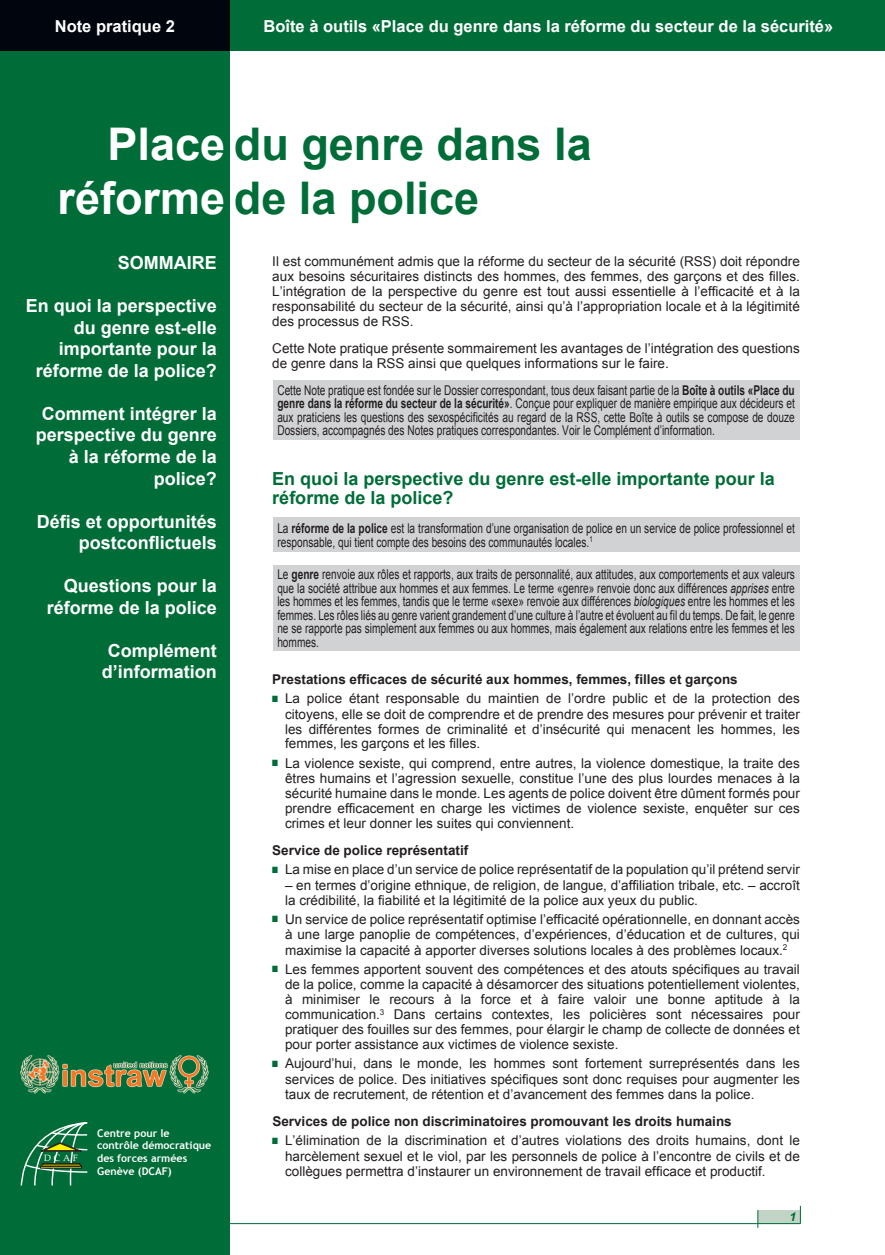
<style>
.page{position:relative;width:885px;height:1255px;background:#fff}
.page>*{position:absolute;margin:0;border:0;box-sizing:border-box;transform-origin:0 0}
.t1{font:700 45px/54px "Arial";color:#006d38}
.t2{font:700 18px/21.6px "Arial";color:#fff;text-align:right}
.t3{font:700 18px/19.4px "Arial";color:#006d38}
.t4{font:700 16.5px "Arial";color:#fff}
.t5{font:13.5px/15.1px "Arial";color:#231f20;text-align:justify}
.t6{font:13.5px/13.5px "Arial";color:#231f20;text-align:justify;scale:.75 1}
.t7{font:700 13.5px "Arial";color:#231f20}
.t8{font:italic 700 12px "Arial";color:#006d38}
.t9{font:700 10.65px/12.8px "Trebuchet MS";color:#fff}
.t10{font:9px "Palatino";color:#fff}
.s1{color:#fff}
.s2{font-weight:700}
.s3{font-style:italic}
.s4{color:#006d38}
</style>
<div class="page">
<div style="left:0;top:0;width:230px;height:1254px;background:#006d38"></div>
<div style="left:757px;top:1209px;width:43px;height:14px;background:#c1d4c6"></div>
<svg style="left:757px;top:1209px;width:1px;height:18px"></svg>
<svg style="left:800px;top:1205px;width:1px;height:18px"></svg>
<div style="left:273px;top:380px;width:526px;height:60px;background:#d1d2d4"></div>
<div style="left:273px;top:518px;width:526px;height:34px;background:#d1d2d4"></div>
<div style="left:273px;top:565px;width:526px;height:85px;background:#d1d2d4"></div>
<hr style="left:0;top:1223px;width:800px;height:1px;background:#006d38">
<div style="left:0;top:0;width:230px;height:51px;background:#01060e"></div>
<div style="left:230px;top:0;width:654px;height:51px;background:#006d38"></div>
<img style="left:20px;top:1055px;width:189px;height:39px">
<svg style="left:21px;top:1122px;width:66px;height:63px"></svg>
<p class="t4" style="left:55px;top:17px;width:122px">Note pratique 2</p>
<p class="t4" style="left:263px;top:17px;width:571px">Boîte à outils «Place du genre dans la réforme du secteur de la sécurité»</p>
<h1 class="t1" style="left:57px;top:118px;width:535px;text-indent:50px"><span class="s1">Place</span> du genre dans la <span class="s1">réforme</span> de la police</h1>
<h2 class="t2" style="left:118px;top:252px;width:101px">SOMMAIRE</h2>
<h2 class="t2" style="left:26px;top:295px;width:193px">En quoi la perspective du genre est-elle importante pour la réforme de la police?</h2>
<h2 class="t2" style="left:36px;top:403px;width:183px">Comment intégrer la perspective du genre à la réforme de la police?</h2>
<h2 class="t2" style="left:37px;top:510px;width:182px">Défis et opportunités postconflictuels</h2>
<h2 class="t2" style="left:47px;top:575px;width:172px">Questions pour la réforme de la police</h2>
<h2 class="t2" style="left:102px;top:639px;width:116px;text-align:center">Complément d’information</h2>
<p class="t10" style="left:44px;top:1151px;width:35px">DCAF</p>
<p class="t9" style="left:97px;top:1126px;width:116px">Centre pour le contrôle démocratique des forces armées<br>Genève (DCAF)</p>
<p class="t5" style="left:272px;top:254px;width:529px">Il est communément admis que la réforme du secteur de la sécurité (RSS) doit répondre aux besoins sécuritaires distincts des hommes, des femmes, des garçons et des filles.<br>L’intégration de la perspective du genre est tout aussi essentielle à l’efficacité et à la responsabilité du secteur de la sécurité, ainsi qu’à l’appropriation locale et à la légitimité des processus de RSS.</p>
<p class="t5" style="left:272px;top:341px;width:529px">Cette Note pratique présente sommairement les avantages de l’intégration des questions de genre dans la RSS ainsi que quelques informations sur le faire.</p>
<p class="t6" style="left:277px;top:383px;width:691px">Cette Note pratique est fondée sur le Dossier correspondant, tous deux faisant partie de la <span class="s2">Boîte à outils «Place du genre dans la réforme du secteur de la sécurité»</span>. Conçue pour expliquer de manière empirique aux décideurs et aux praticiens les questions des sexospécificités au regard de la RSS, cette Boîte à outils se compose de douze Dossiers, accompagnés des Notes pratiques correspondantes. Voir le Complément d’information.</p>
<h2 class="t3" style="left:272px;top:469px;width:504px">En quoi la perspective du genre est-elle importante pour la réforme de la police?</h2>
<p class="t6" style="left:277px;top:521px;width:691px;line-height:14px">La <span class="s2">réforme de la police</span> est la transformation d’une organisation de police en un service de police professionnel et responsable, qui tient compte des besoins des communautés locales.<sup>1</sup></p>
<p class="t6" style="left:277px;top:568px;width:691px">Le <span class="s2">genre</span> renvoie aux rôles et rapports, aux traits de personnalité, aux attitudes, aux comportements et aux valeurs que la société attribue aux hommes et aux femmes. Le terme «genre» renvoie donc aux différences <span class="s3">apprises</span> entre les hommes et les femmes, tandis que le terme «sexe» renvoie aux différences <span class="s3">biologiques</span> entre les hommes et les femmes. Les rôles liés au genre varient grandement d’une culture à l’autre et évoluent au fil du temps. De fait, le genre ne se rapporte pas simplement aux femmes ou aux hommes, mais également aux relations entre les femmes et les hommes.</p>
<p class="t7" style="left:272px;top:672px;width:467px">Prestations efficaces de sécurité aux hommes, femmes, filles et garçons</p>
<p class="t5" style="left:285px;top:691px;width:516px;text-indent:-13px"><span class="s4">■</span> La police étant responsable du maintien de l’ordre public et de la protection des citoyens, elle se doit de comprendre et de prendre des mesures pour prévenir et traiter les différentes formes de criminalité et d’insécurité qui menacent les hommes, les femmes, les garçons et les filles.</p>
<p class="t5" style="left:285px;top:755px;width:516px;text-indent:-13px"><span class="s4">■</span> La violence sexiste, qui comprend, entre autres, la violence domestique, la traite des êtres humains et l’agression sexuelle, constitue l’une des plus lourdes menaces à la sécurité humaine dans le monde. Les agents de police doivent être dûment formés pour prendre efficacement en charge les victimes de violence sexiste, enquêter sur ces crimes et leur donner les suites qui conviennent.</p>
<p class="t7" style="left:272px;top:843px;width:197px">Service de police représentatif</p>
<p class="t5" style="left:272px;top:862px;width:529px"><span class="s4">■</span> La mise en place d’un service de police représentatif de la population qu’il prétend servir</p>
<p class="t5" style="left:285px;top:877px;width:516px">– en termes d’origine ethnique, de religion, de langue, d’affiliation tribale, etc. – accroît la crédibilité, la fiabilité et la légitimité de la police aux yeux du public.</p>
<p class="t5" style="left:285px;top:911px;width:516px;text-indent:-13px"><span class="s4">■</span> Un service de police représentatif optimise l’efficacité opérationnelle, en donnant accès à une large panoplie de compétences, d’expériences, d’éducation et de cultures, qui maximise la capacité à apporter diverses solutions locales à des problèmes locaux.<sup>2</sup></p>
<p class="t5" style="left:285px;top:961px;width:516px;text-indent:-13px"><span class="s4">■</span> Les femmes apportent souvent des compétences et des atouts spécifiques au travail de la police, comme la capacité à désamorcer des situations potentiellement violentes, à minimiser le recours à la force et à faire valoir une bonne aptitude à la communication.<sup>3</sup> Dans certains contextes, les policières sont nécessaires pour pratiquer des fouilles sur des femmes, pour élargir le champ de collecte de données et pour porter assistance aux victimes de violence sexiste.</p>
<p class="t5" style="left:285px;top:1056px;width:516px;text-indent:-13px"><span class="s4">■</span> Aujourd’hui, dans le monde, les hommes sont fortement surreprésentés dans les services de police. Des initiatives spécifiques sont donc requises pour augmenter les taux de recrutement, de rétention et d’avancement des femmes dans la police.</p>
<p class="t7" style="left:272px;top:1113px;width:461px">Services de police non discriminatoires promouvant les droits humains</p>
<p class="t5" style="left:285px;top:1133px;width:516px;text-indent:-13px"><span class="s4">■</span> L’élimination de la discrimination et d’autres violations des droits humains, dont le harcèlement sexuel et le viol, par les personnels de police à l’encontre de civils et de collègues permettra d’instaurer un environnement de travail efficace et productif.</p>
<p class="t8" style="left:789px;top:1210px;width:8px">1</p>
</div>
